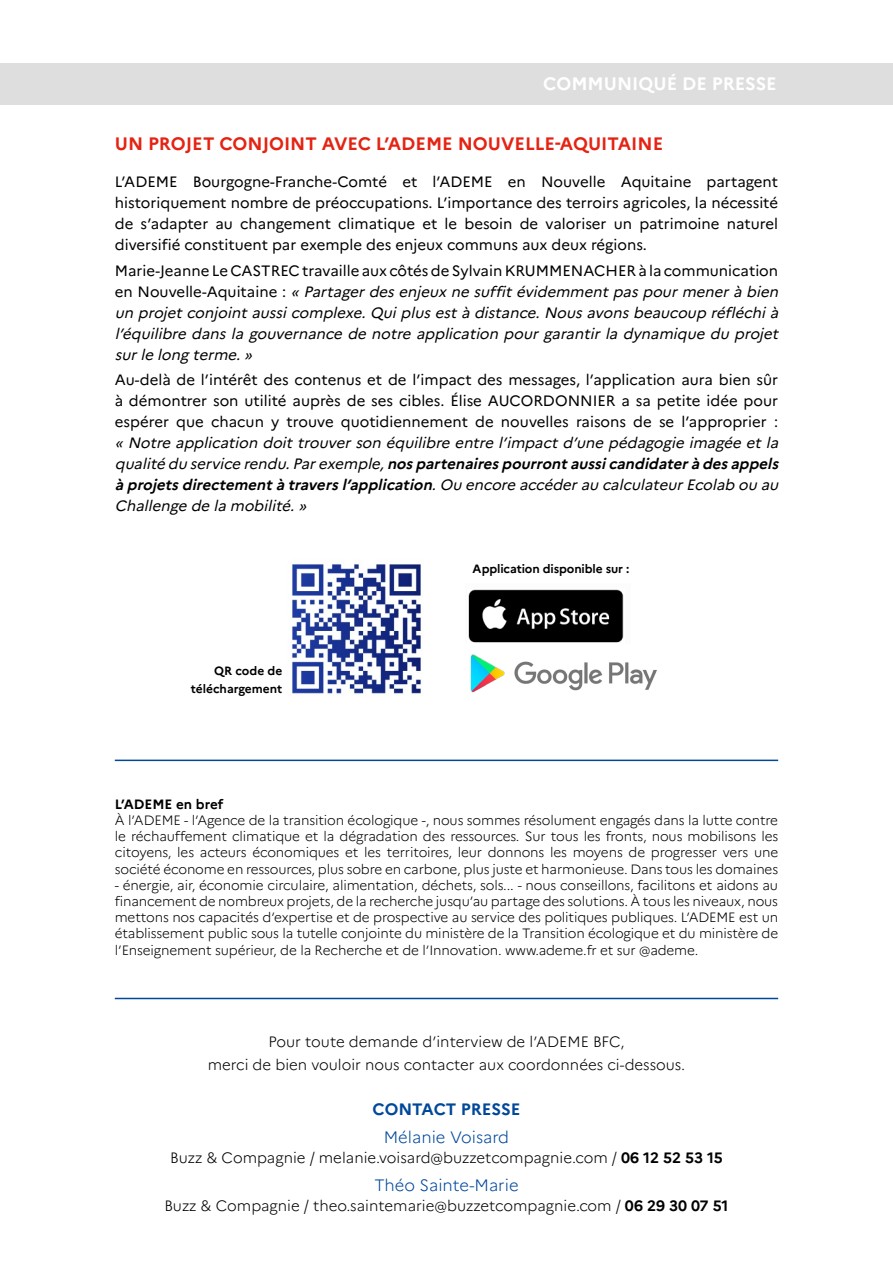
<style>
.page{position:relative;width:893px;height:1263px;background:#fff}
.page>*{position:absolute;margin:0;border:0;box-sizing:border-box;transform-origin:0 0}
.t1{font:700 18px "Marianne";color:#e42313}
.t2{font:700 18px "Marianne";color:#fff}
.t3{font:300 16.5px "Marianne";color:#00489a}
.t4{font:700 16.5px "Marianne";color:#00489a}
.t5{font:italic 15px/21px "Marianne";color:#000}
.t6{font:15px/21px "Marianne";color:#000;text-align:justify}
.t7{font:300 15px/22.5px "Marianne";color:#000;text-align:center}
.t8{font:300 13.5px/16.2px "Marianne";letter-spacing:-.01em;color:#000;text-align:justify}
.t9{font:700 13.5px "Marianne";color:#000}
.t10{font:700 12px/18px "Marianne";letter-spacing:-.01em;color:#000;text-align:right}
.s1{font-style:normal}
.s2{font-weight:700}
</style>
<div class="page">
<div style="left:0;top:64px;width:893px;height:41px;background:#dedede"></div>
<hr style="left:115px;top:760px;width:663px;height:1px;background:#00489a">
<hr style="left:115px;top:998px;width:663px;height:1px;background:#00489a">
<img style="left:292px;top:564px;width:129px;height:130px">
<img style="left:468px;top:589px;width:156px;height:49px">
<img style="left:469px;top:638px;width:188px;height:55px">
<h1 class="t2" style="left:543px;top:73px;width:235px">COMMUNIQUÉ DE PRESSE</h1>
<h1 class="t1" style="left:115px;top:132px;width:550px">UN PROJET CONJOINT AVEC L’ADEME NOUVELLE-AQUITAINE</h1>
<p class="t6" style="left:115px;top:172px;width:665px">L’ADEME Bourgogne-Franche-Comté et l’ADEME en Nouvelle Aquitaine partagent historiquement nombre de préoccupations. L’importance des terroirs agricoles, la nécessité de s’adapter au changement climatique et le besoin de valoriser un patrimoine naturel diversifié constituent par exemple des enjeux communs aux deux régions.</p>
<p class="t5" style="left:115px;top:260px;width:669px"><span class="s1">Marie-Jeanne Le CASTREC travaille aux côtés de Sylvain KRUMMENACHER à la communication e n N o u v e l l e -A q u i t a i n e :</span> « Partagerdesenjeux ne suffitévidemmentpaspourmenerà bien un projetconjointaussicomplexe.Quiplusestà distance.Nousavonsbeaucoup réfléchià l’équilibre dans la gouvernance de notre application pour garantir la dynamique du projet surle long terme.»</p>
<p class="t6" style="left:115px;top:369px;width:665px">Au-delà de l’intérêt des contenus et de l’impact des messages, l’application aura bien sûr à démontrer son utilité auprès de ses cibles. Élise AUCORDONNIER a sa petite idée pour espérer que chacun y trouve quotidiennement de nouvelles raisons de se l’approprier :</p>
<p class="t5" style="left:115px;top:432px;width:669px;text-align:justify">« Notre application doit trouver son équilibre entre l’impact d’une pédagogie imagée et la qualité du service rendu.Parexemple,<span class="s2">nospartenairespourrontaussicandidaterà desappels à projetsdirectementà traversl’application</span>.Ou encore accéderau calculateurEcolab ou au Challenge de la mobilité.»</p>
<p class="t10" style="left:191px;top:661px;width:93px">QR code de téléchargement</p>
<p class="t10" style="left:472px;top:560px;width:158px">Application disponible sur :</p>
<p class="t9" style="left:115px;top:796px;width:110px">L’ADEME en bref</p>
<p class="t8" style="left:115px;top:812px;width:665px">À l’ADEME - l’Agence de la transition écologique -, nous sommes résolument engagés dans la lutte contre le réchauffement climatique et la dégradation des ressources. Sur tous les fronts, nous mobilisons les citoyens, les acteurs économiques et les territoires, leur donnons les moyens de progresser vers une société économe en ressources, plus sobre en carbone, plus juste et harmonieuse. Dans tous les domaines</p>
<p class="t8" style="left:115px;top:877px;width:665px">- énergie, air, économie circulaire, alimentation, déchets, sols... - nous conseillons, facilitons et aidons au financement de nombreux projets, de la recherche jusqu’au partage des solutions. À tous les niveaux, nous mettons nos capacités d’expertise et de prospective au service des politiques publiques. L’ADEME est un établissement public sous la tutelle conjointe du ministère de la Transition écologique et du ministère de l’Enseignement supérieur, de la Recherche et de l’Innovation. www.ademe.fr et sur @ademe.</p>
<p class="t7" style="left:208px;top:1031px;width:479px">Pour toute demande d’interview de l’ADEME BFC,<br>merci de bien vouloir nous contacter aux coordonnées ci-dessous.</p>
<p class="t4" style="left:373px;top:1099px;width:149px">CONTACT PRESSE</p>
<p class="t3" style="left:384px;top:1127px;width:127px">Mélanie Voisard</p>
<p class="t7" style="left:170px;top:1146px;width:554px">Buzz &amp; Compagnie / melanie.voisard@buzzetcompagnie.com / <span class="s2">06 12 52 53 15</span></p>
<p class="t3" style="left:374px;top:1175px;width:146px">Théo Sainte-Marie</p>
<p class="t7" style="left:164px;top:1194px;width:565px">Buzz &amp; Compagnie / theo.saintemarie@buzzetcompagnie.com / <span class="s2">06 29 30 07 51</span></p>
</div>
